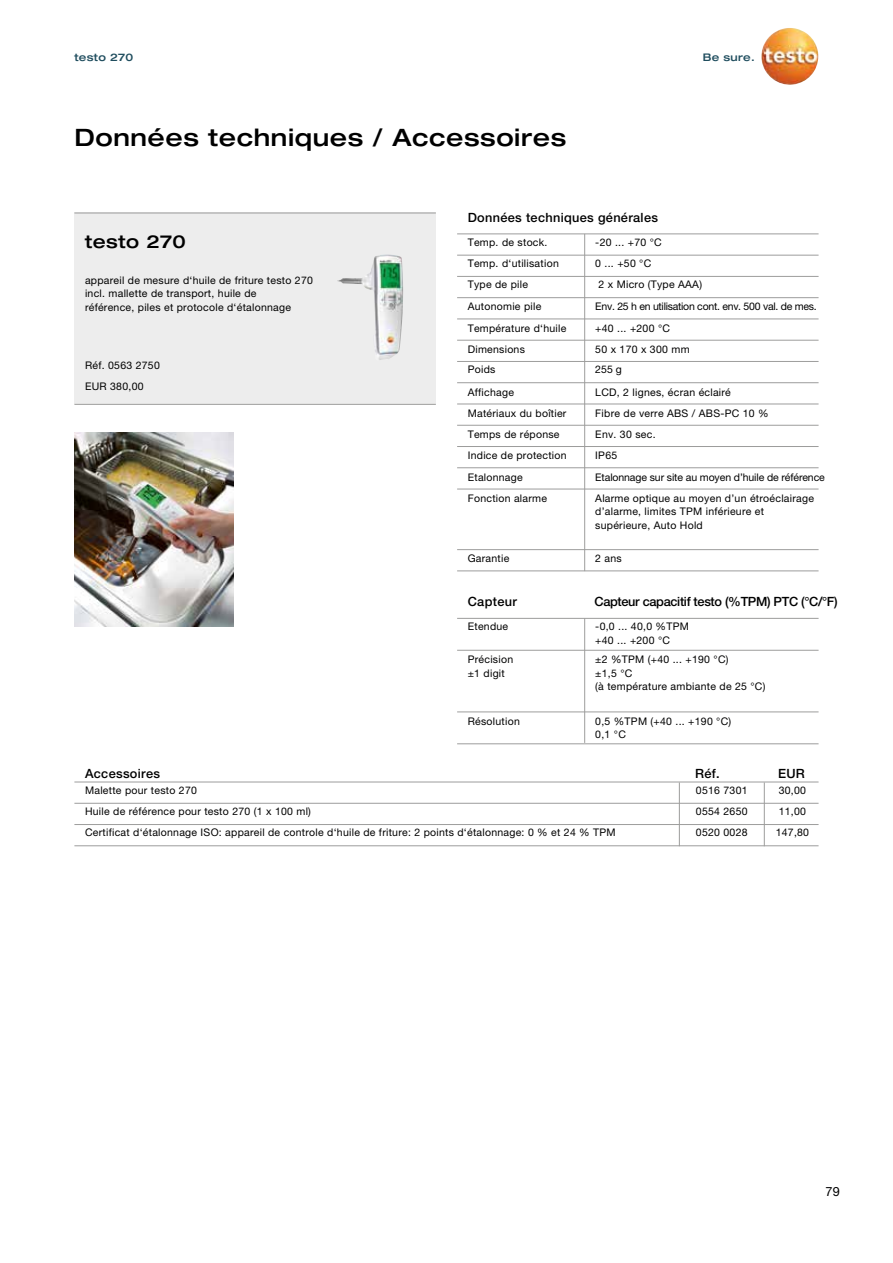
<style>
.page{position:relative;width:893px;height:1263px;background:#fff}
.page>*{position:absolute;margin:0;border:0;box-sizing:border-box;transform-origin:0 0}
.t1{font:500 expanded 24px "Helvetica Neue LTW1 G";letter-spacing:.025em;color:#000}
.t2{font:500 expanded 18px "Helvetica Neue LTW1 G";letter-spacing:.025em;color:#000}
.t3{font:500 12.75px "Helvetica Neue LTW1 G";letter-spacing:.025em;color:#000}
.t4{font:500 12.75px "Helvetica Neue LTW1 G";letter-spacing:-.025em;color:#000}
.t5{font:12.75px "Helvetica Neue LTW1 G";color:#000}
.t6{font:10.5px/13.5px "Helvetica Neue LTW1 G";letter-spacing:.025em;color:#000}
.t7{font:10.5px "Helvetica Neue LTW1 G";letter-spacing:-.025em;color:#000}
.t8{font:10.5px "Helvetica Neue LTW1 G";letter-spacing:-.01em;color:#000}
.t9{font:500 expanded 10.5px "Helvetica Neue LTW1 G";letter-spacing:.025em;color:#1f4d5e}
</style>
<div class="page">
<div style="left:74px;top:213px;width:362px;height:191px;background:#ededed"></div>
<img style="left:761px;top:28px;width:57px;height:57px">
<img style="left:337px;top:254px;width:66px;height:106px">
<hr style="left:74px;top:213px;width:362px;height:1px;background:#9d9d9c">
<hr style="left:74px;top:404px;width:362px;height:1px;background:#9d9d9c">
<img style="left:74px;top:432px;width:159px;height:194px">
<hr style="left:457px;top:233px;width:362px;height:1px;background:#9d9d9c">
<hr style="left:457px;top:618px;width:362px;height:1px;background:#9d9d9c">
<hr style="left:457px;top:255px;width:362px;height:1px;background:#9d9d9c">
<hr style="left:457px;top:650px;width:362px;height:1px;background:#9d9d9c">
<hr style="left:457px;top:276px;width:362px;height:1px;background:#9d9d9c">
<hr style="left:457px;top:711px;width:362px;height:1px;background:#9d9d9c">
<hr style="left:457px;top:743px;width:362px;height:1px;background:#9d9d9c">
<hr style="left:457px;top:297px;width:362px;height:1px;background:#9d9d9c">
<hr style="left:457px;top:319px;width:362px;height:1px;background:#9d9d9c">
<hr style="left:457px;top:340px;width:362px;height:1px;background:#9d9d9c">
<hr style="left:457px;top:361px;width:362px;height:1px;background:#9d9d9c">
<hr style="left:457px;top:404px;width:362px;height:1px;background:#9d9d9c">
<hr style="left:457px;top:425px;width:362px;height:1px;background:#9d9d9c">
<hr style="left:457px;top:446px;width:362px;height:1px;background:#9d9d9c">
<hr style="left:457px;top:467px;width:362px;height:1px;background:#9d9d9c">
<hr style="left:457px;top:489px;width:362px;height:1px;background:#9d9d9c">
<hr style="left:457px;top:549px;width:362px;height:1px;background:#9d9d9c">
<hr style="left:457px;top:570px;width:362px;height:1px;background:#9d9d9c">
<hr style="left:457px;top:382px;width:362px;height:1px;background:#9d9d9c">
<hr style="left:584px;top:234px;width:1px;height:337px;background:#9d9d9c">
<hr style="left:584px;top:618px;width:1px;height:125px;background:#9d9d9c">
<hr style="left:74px;top:782px;width:745px;height:1px;background:#9d9d9c">
<hr style="left:74px;top:803px;width:745px;height:1px;background:#9d9d9c">
<hr style="left:74px;top:824px;width:745px;height:1px;background:#9d9d9c">
<hr style="left:74px;top:845px;width:745px;height:1px;background:#9d9d9c">
<hr style="left:679px;top:782px;width:1px;height:64px;background:#9d9d9c">
<hr style="left:764px;top:782px;width:1px;height:64px;background:#9d9d9c">
<p class="t9" style="left:74px;top:51px;width:60px">testo 270</p>
<p class="t9" style="left:703px;top:51px;width:54px">Be sure.</p>
<h1 class="t1" style="left:74px;top:122px;width:493px">Données techniques / Accessoires</h1>
<h2 class="t2" style="left:85px;top:230px;width:102px">testo 270</h2>
<p class="t6" style="left:85px;top:273px;width:229px">appareil de mesure d‘huile de friture testo 270 incl. mallette de transport, huile de<br>référence, piles et protocole d‘étalonnage</p>
<p class="t6" style="left:85px;top:358px;width:76px">Réf. 0563 2750</p>
<p class="t6" style="left:85px;top:380px;width:60px">EUR 380,00</p>
<p class="t3" style="left:468px;top:210px;width:192px">Données techniques générales</p>
<p class="t6" style="left:468px;top:235px;width:81px">Temp. de stock.</p>
<p class="t6" style="left:595px;top:235px;width:68px">-20 ... +70 °C</p>
<p class="t6" style="left:468px;top:256px;width:93px">Temp. d‘utilisation</p>
<p class="t6" style="left:595px;top:256px;width:57px">0 ... +50 °C</p>
<p class="t6" style="left:468px;top:278px;width:62px">Type de pile</p>
<p class="t6" style="left:598px;top:278px;width:105px">2 x Micro (Type AAA)</p>
<p class="t6" style="left:468px;top:300px;width:75px">Autonomie pile</p>
<p class="t7" style="left:595px;top:300px;width:223px">Env. 25 h en utilisation cont. env. 500 val. de mes.</p>
<p class="t6" style="left:468px;top:321px;width:100px">Température d‘huile</p>
<p class="t6" style="left:595px;top:321px;width:76px">+40 ... +200 °C</p>
<p class="t6" style="left:468px;top:342px;width:59px">Dimensions</p>
<p class="t6" style="left:595px;top:342px;width:96px">50 x 170 x 300 mm</p>
<p class="t6" style="left:468px;top:385px;width:48px">Affichage</p>
<p class="t6" style="left:595px;top:385px;width:137px">LCD, 2 lignes, écran éclairé</p>
<p class="t6" style="left:468px;top:427px;width:93px">Temps de réponse</p>
<p class="t6" style="left:595px;top:427px;width:62px">Env. 30 sec.</p>
<p class="t6" style="left:468px;top:449px;width:100px">Indice de protection</p>
<p class="t6" style="left:595px;top:449px;width:23px">IP65</p>
<p class="t6" style="left:468px;top:470px;width:57px">Etalonnage</p>
<p class="t8" style="left:595px;top:470px;width:231px">Etalonnage sur site au moyen d’huile de référence</p>
<p class="t6" style="left:468px;top:491px;width:81px">Fonction alarme</p>
<p class="t6" style="left:595px;top:491px;width:220px">Alarme optique au moyen d’un étroéclairage d’alarme, limites TPM inférieure et supérieure, Auto Hold</p>
<p class="t6" style="left:468px;top:552px;width:43px">Garantie</p>
<p class="t6" style="left:595px;top:552px;width:28px">2 ans</p>
<p class="t6" style="left:468px;top:363px;width:29px">Poids</p>
<p class="t6" style="left:595px;top:363px;width:28px">255 g</p>
<p class="t6" style="left:468px;top:406px;width:100px">Matériaux du boîtier</p>
<p class="t6" style="left:595px;top:406px;width:175px">Fibre de verre ABS / ABS-PC 10 %</p>
<p class="t3" style="left:468px;top:594px;width:51px">Capteur</p>
<p class="t4" style="left:594px;top:594px;width:245px">Capteur capacitif testo (%TPM) PTC (°C/°F)</p>
<p class="t6" style="left:468px;top:619px;width:42px">Etendue</p>
<p class="t6" style="left:595px;top:619px;width:95px">-0,0 ... 40,0 %TPM +40 ... +200 °C</p>
<p class="t6" style="left:468px;top:652px;width:47px">Précision ±1 digit</p>
<p class="t6" style="left:595px;top:652px;width:172px">±2 %TPM (+40 ... +190 °C)<br>±1,5 °C<br>(à température ambiante de 25 °C)</p>
<p class="t6" style="left:468px;top:714px;width:54px">Résolution</p>
<p class="t6" style="left:595px;top:714px;width:137px">0,5 %TPM (+40 ... +190 °C)<br>0,1 °C</p>
<p class="t3" style="left:85px;top:766px;width:77px">Accessoires</p>
<p class="t6" style="left:85px;top:779px;width:532px;line-height:21.3px">Malette pour testo 270<br>Huile de référence pour testo 270 (1 x 100 ml)<br>Certificat d‘étalonnage ISO: appareil de controle d‘huile de friture: 2 points d‘étalonnage: 0 % et 24 % TPM</p>
<p class="t3" style="left:695px;top:766px;width:26px">Réf.</p>
<p class="t3" style="left:778px;top:766px;width:28px">EUR</p>
<p class="t6" style="left:696px;top:779px;width:53px;line-height:21.3px;text-align:justify">0516 7301<br>0554 2650<br>0520 0028</p>
<p class="t6" style="left:776px;top:779px;width:35px;line-height:21.3px">30,00<br>11,00<br>147,80</p>
<p class="t5" style="left:825px;top:1183px;width:16px">79</p>
</div>
